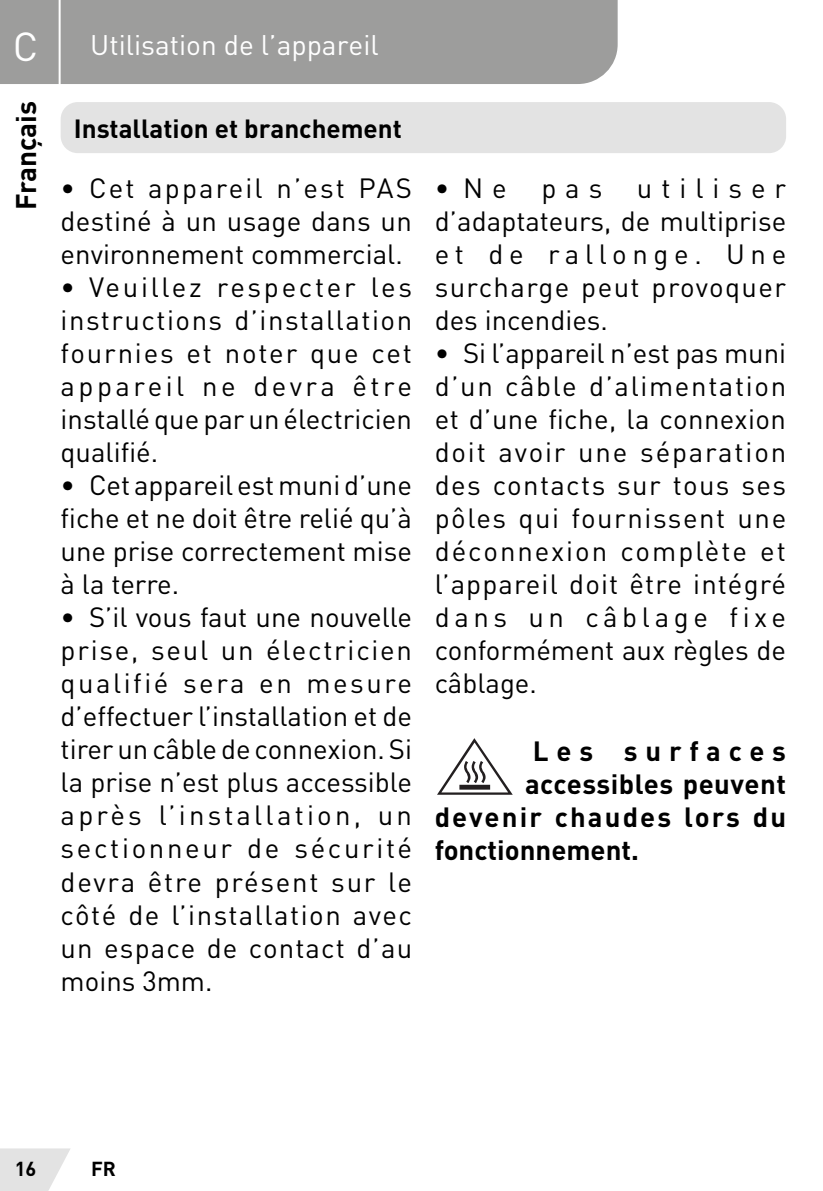
<style>
.page{position:relative;width:823px;height:1191px;background:#fff}
.page>*{position:absolute;margin:0;border:0;box-sizing:border-box;transform-origin:0 0}
.t1{font:40px "DIN";color:#fff}
.t2{font:28px "DIN";color:#fff}
.t3{font:700 28px "DIN Pro";color:#000}
.t4{font:27.6px/33px "DIN Pro";color:#000;text-align:justify}
.t5{font:700 27.6px "DIN Pro";letter-spacing:.075em;color:#000}
.t6{font:700 27.6px "DIN Pro";letter-spacing:.02em;color:#000}
.t7{font:700 27.6px "DIN Pro";color:#000}
.t8{font:700 27.6px "DIN Pro";letter-spacing:.285em;color:#000}
.t9{font:700 26px "DIN Pro";color:#000}
.t10{font:700 20px "DIN Pro";color:#000}
</style>
<div class="page">
<svg style="left:0;top:1148px;width:70px;height:43px"></svg>
<div style="left:0;top:0;width:617px;height:84px;background:#9d9d9c"></div>
<hr style="left:59px;top:0;width:2px;height:94px;background:#fff">
<div style="left:61px;top:102px;width:724px;height:51px;background:#e3e3e3;border-radius:17px"></div>
<svg style="left:437px;top:738px;width:75px;height:56px"></svg>
<h1 class="t1" style="left:13px;top:22px;width:27px">C</h1>
<p class="t3" style="left:7px;top:210px;width:111px;rotate:-90deg">Français</p>
<p class="t2" style="left:90px;top:28px;width:290px">Utilisation de l’appareil</p>
<p class="t9" style="left:74px;top:110px;width:329px">Installation et branchement</p>
<p class="t4" style="left:61px;top:171px;width:352px">• Cet appareil n’est PAS destiné à un usage dans un environnement commercial.</p>
<p class="t4" style="left:61px;top:270px;width:353px">• Veuillez respecter les instructions d’installation fournies et noter que cet appareil ne devra être installé que par un électricien qualifié.</p>
<p class="t4" style="left:61px;top:468px;width:353px">• Cet appareil est muni d’une fiche et ne doit être relié qu’à une prise correctement mise à la terre.</p>
<p class="t4" style="left:61px;top:600px;width:353px">• S’il vous faut une nouvelle prise, seul un électricien qualifié sera en mesure d’effectuer l’installation et de tirer un câble de connexion. Si la prise n’est plus accessible après l’installation, un sectionneur de sécurité devra être présent sur le côté de l’installation avec un espace de contact d’au moins 3mm.</p>
<p class="t4" style="left:434px;top:171px;width:353px;text-indent:202px">utiliser d’adaptateurs, de multiprise et de rallonge. Une surcharge peut provoquer des incendies.</p>
<p class="t4" style="left:434px;top:336px;width:353px">• Si l’appareil n’est pas muni d’un câble d’alimentation et d’une fiche, la connexion doit avoir une séparation des contacts sur tous ses pôles qui fournissent une déconnexion complète et l’appareil doit être intégré dans un câblage fixe conformément aux règles de câblage.</p>
<p class="t4" style="left:434px;top:171px;width:73px">•Ne</p>
<p class="t4" style="left:541px;top:171px;width:62px">pas</p>
<p class="t8" style="left:532px;top:732px;width:254px">Les surfaces</p>
<p class="t6" style="left:524px;top:765px;width:262px">accessibles peuvent</p>
<p class="t5" style="left:434px;top:798px;width:353px">devenir chaudes lors du</p>
<p class="t7" style="left:434px;top:831px;width:206px">fonctionnement.</p>
<p class="t10" style="left:15px;top:1155px;width:23px">16</p>
<p class="t10" style="left:91px;top:1155px;width:26px">FR</p>
</div>
